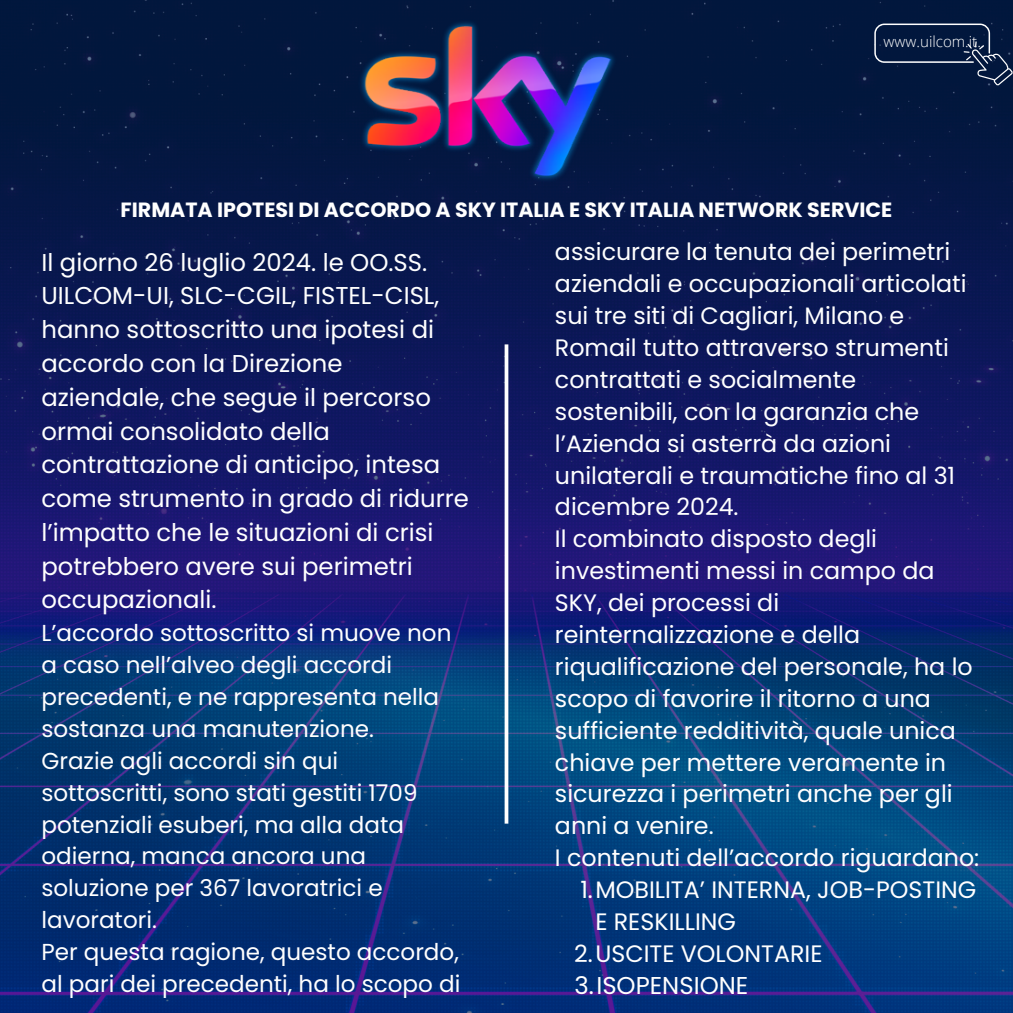
<style>
.page{position:relative;width:1013px;height:1013px;background:#fff}
.page>*{position:absolute;margin:0;border:0;box-sizing:border-box;transform-origin:0 0}
.t1{font:24.38px/33.8px "Poppins";color:#fff}
.t2{font:23.75px/31.9px "Poppins";color:#fff}
.t3{font:23.12px/31.9px "Poppins";color:#fff}
.t4{font:700 20.62px "Poppins";color:#fff}
.t5{font:300 15.12px "Open Sans";color:#fff}
</style>
<div class="page">
<img style="left:0;top:0;width:1012px;height:1012px">
<img style="left:350px;top:17px;width:272px;height:168px">
<svg style="left:504px;top:344px;width:4px;height:479px"></svg>
<svg style="left:874px;top:24px;width:138px;height:61px;background:#12264a"></svg>
<p class="t5" style="left:883px;top:30px;width:102px">www.uilcom.it..</p>
<h1 class="t4" style="left:121px;top:196px;width:773px">FIRMATA IPOTESI DI ACCORDO A SKY ITALIA E SKY ITALIA NETWORK SERVICE</h1>
<p class="t1" style="left:41px;top:245px;width:429px">Il giorno 26 luglio 2024. le OO.SS.<br>UILCOM-UI, SLC-CGIL, FISTEL-CISL, hanno sottoscritto una ipotesi di accordo con la Direzione aziendale, che segue il percorso ormai consolidato della contrattazione di anticipo, intesa come strumento in grado di ridurre l’impatto che le situazioni di crisi potrebbero avere sui perimetri occupazionali.</p>
<p class="t3" style="left:41px;top:617px;width:420px">L’accordo sottoscritto si muove non a caso nell’alveo degli accordi precedenti, e ne rappresenta nella sostanza una manutenzione.<br>Grazie agli accordi sin qui sottoscritti, sono stati gestiti 1709 potenziali esuberi, ma alla data odierna, manca ancora una soluzione per 367 lavoratrici e lavoratori.<br>Per questa ragione, questo accordo, al pari dei precedenti, ha lo scopo di</p>
<p class="t2" style="left:555px;top:236px;width:426px">assicurare la tenuta dei perimetri aziendali e occupazionali articolati sui tre siti di Cagliari, Milano e<br>Romail tutto attraverso strumenti contrattati e socialmente sostenibili, con la garanzia che l’Azienda si asterrà da azioni unilaterali e traumatiche fino al 31 dicembre 2024.<br>Il combinato disposto degli investimenti messi in campo da<br>SKY, dei processi di reinternalizzazione e della riqualificazione del personale, ha lo scopo di favorire il ritorno a una sufficiente redditività, quale unica chiave per mettere veramente in sicurezza i perimetri anche per gli anni a venire.<br>I contenuti dell’accordo riguardano:</p>
<p class="t2" style="left:595px;top:873px;width:382px;text-indent:-15px">1.MOBILITA’ INTERNA, JOB-POSTING<br>E RESKILLING</p>
<h2 class="t2" style="left:574px;top:937px;width:250px">2.USCITE VOLONTARIE</h2>
<h1 class="t1" style="left:574px;top:968px;width:175px">3.ISOPENSIONE</h1>
</div>
